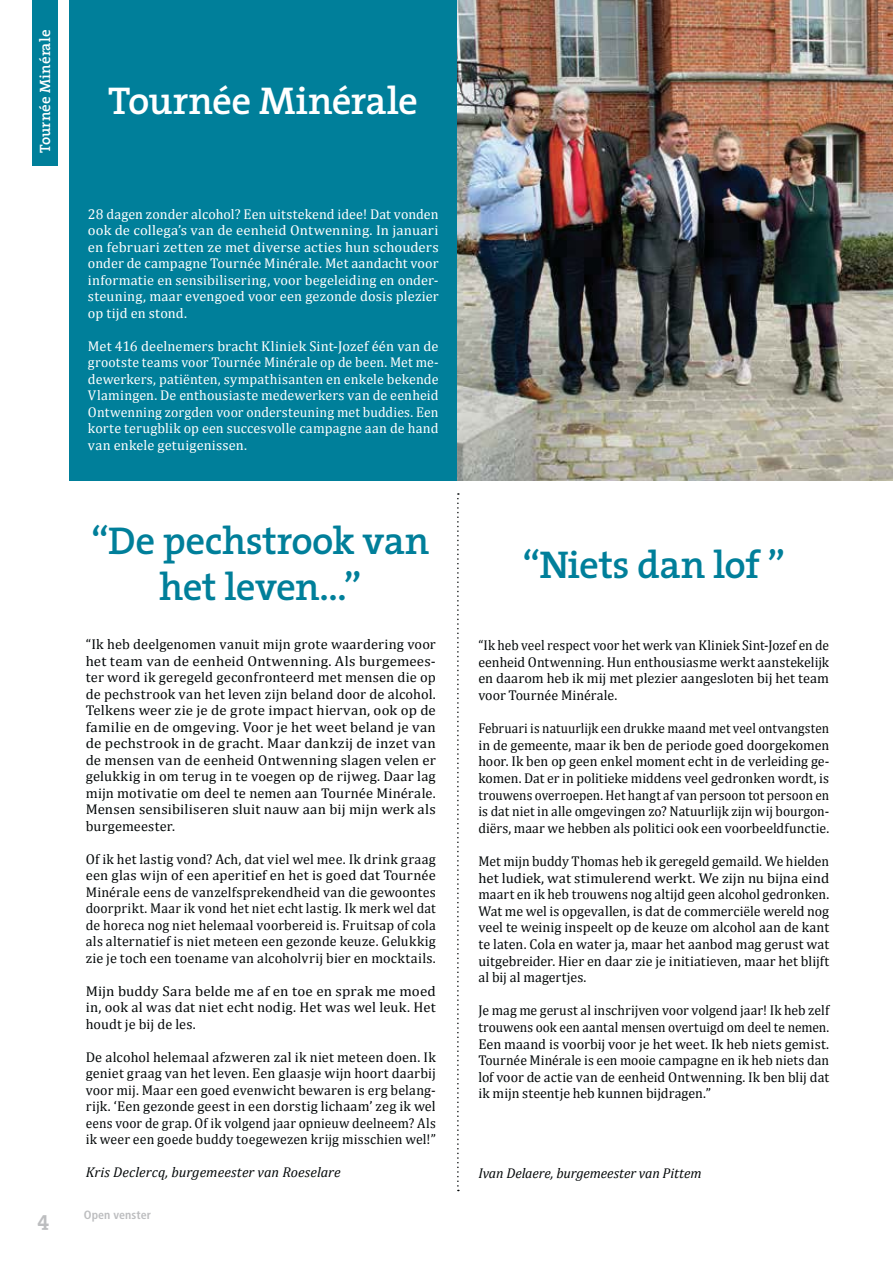
<style>
.page{position:relative;width:893px;height:1263px;background:#fff}
.page>*{position:absolute;margin:0;border:0;box-sizing:border-box;transform-origin:0 0}
.t1{font:600 39px/46.5px "The Serif";letter-spacing:-.015em;color:#007f9a;text-align:center}
.t2{font:600 39px "The Serif";letter-spacing:-.025em;color:#fff}
.t3{font:700 21px "The Serif";color:#bdbec0}
.t4{font:600 15px "The Serif";color:#fff}
.t5{font:14.25px/16.5px "Cambria";letter-spacing:.005em;color:#040809;text-align:justify}
.t6{font:14.25px/16.6px "Cambria";letter-spacing:.005em;color:#040809;text-align:justify;scale:.96 1}
.t7{font:14.25px/16.5px "Cambria";letter-spacing:.01em;color:#fff;text-align:justify}
.t8{font:14.25px/16.6px "Cambria";letter-spacing:.005em;color:#040809;text-align:justify;scale:.93 1}
.t9{font:14.25px/16.6px "Cambria";letter-spacing:.005em;color:#040809;text-align:justify;scale:.94 1}
.t10{font:14.25px/16.5px "Cambria";letter-spacing:.005em;color:#040809;text-align:justify;scale:1.05 1}
.t11{font:italic 14.25px "Cambria";letter-spacing:.005em;color:#040809}
.t12{font:700 condensed 12px "Frutiger";color:#bdbec0}
</style>
<div class="page">
<img style="left:457px;top:0;width:435px;height:481px">
<div style="left:69px;top:0;width:388px;height:481px;background:#007f9a"></div>
<div style="left:32px;top:0;width:26px;height:166px;background:#007f9a"></div>
<svg style="left:457px;top:493px;width:2px;height:698px"></svg>
<p class="t4" style="left:39px;top:153px;width:125px;rotate:-90deg">Tournée Minérale</p>
<h1 class="t2" style="left:108px;top:84px;width:311px">Tournée Minérale</h1>
<p class="t7" style="left:88px;top:205px;width:352px">28 dagen zonder alcohol? Een uitstekend idee! Dat vonden ook de collega’s van de eenheid Ontwenning. In januari en februari zetten ze met diverse acties hun schouders onder de campagne Tournée Minérale. Met aandacht voor informatie en sensibilisering, voor begeleiding en onder&shy;steuning, maar evengoed voor een gezonde dosis plezier op tijd en stond.</p>
<p class="t7" style="left:88px;top:337px;width:352px">Met 416 deelnemers bracht Kliniek Sint-Jozef één van de grootste teams voor Tournée Minérale op de been. Met me&shy;dewerkers, patiënten, sympathisanten en enkele bekende Vlamingen. De enthousiaste medewerkers van de eenheid Ontwenning zorgden voor ondersteuning met buddies. Een korte terugblik op een succesvolle campagne aan de hand van enkele getuigenissen.</p>
<h1 class="t1" style="left:91px;top:520px;width:340px">“De pechstrook van het leven…”</h1>
<p class="t5" style="left:86px;top:636px;width:352px">“Ik heb deelgenomen vanuit mijn grote waardering voor het team van de eenheid Ontwenning. Als burgemees&shy;ter word ik geregeld geconfronteerd met mensen die op de pechstrook van het leven zijn beland door de alcohol.<br>Telkens weer zie je de grote impact hiervan, ook op de familie en de omgeving. Voor je het weet beland je van de pechstrook in de gracht. Maar dankzij de inzet van de mensen van de eenheid Ontwenning slagen velen er gelukkig in om terug in te voegen op de rijweg. Daar lag mijn motivatie om deel te nemen aan Tournée Minérale.<br>Mensen sensibiliseren sluit nauw aan bij mijn werk als burgemeester.</p>
<p class="t5" style="left:86px;top:850px;width:351px">Of ik het lastig vond? Ach, dat viel wel mee. Ik drink graag een glas wijn of een aperitief en het is goed dat Tournée Minérale eens de vanzelfsprekendheid van die gewoontes doorprikt. Maar ik vond het niet echt lastig. Ik merk wel dat de horeca nog niet helemaal voorbereid is. Fruitsap of cola als alternatief is niet meteen een gezonde keuze. Gelukkig zie je toch een toename van alcoholvrij bier en mocktails.</p>
<p class="t10" style="left:86px;top:982px;width:335px">Mijn buddy Sara belde me af en toe en sprak me moed in, ook al was dat niet echt nodig. Het was wel leuk. Het houdt je bij de les.</p>
<p class="t5" style="left:86px;top:1048px;width:351px">De alcohol helemaal afzweren zal ik niet meteen doen. Ik geniet graag van het leven. Een glaasje wijn hoort daarbij voor mij. Maar een goed evenwicht bewaren is erg belang&shy;rijk. ‘Een gezonde geest in een dorstig lichaam’ zeg ik wel eens voor de grap. Of ik volgend jaar opnieuw deelneem? Als ik weer een goede buddy toegewezen krijg misschien wel!”</p>
<p class="t11" style="left:86px;top:1163px;width:256px">Kris Declercq, burgemeester van Roeselare</p>
<h2 class="t3" style="left:38px;top:1210px;width:13px">4</h2>
<p class="t12" style="left:84px;top:1210px;width:68px">Open venster</p>
<h1 class="t1" style="left:522px;top:544px;width:264px">“Niets dan lof ”</h1>
<p class="t9" style="left:478px;top:637px;width:375px">“Ik heb veel respect voor het werk van Kliniek Sint-Jozef en de eenheid Ontwenning. Hun enthousiasme werkt aanstekelijk en daarom heb ik mij met plezier aangesloten bij het team voor Tournée Minérale.</p>
<p class="t8" style="left:478px;top:720px;width:379px">Februari is natuurlijk een drukke maand met veel ontvangsten in de gemeente, maar ik ben de periode goed doorgekomen hoor. Ik ben op geen enkel moment echt in de verleiding ge&shy;komen. Dat er in politieke middens veel gedronken wordt, is trouwens overroepen. Het hangt af van persoon tot persoon en is dat niet in alle omgevingen zo? Natuurlijk zijn wij bourgon&shy;diërs, maar we hebben als politici ook een voorbeeldfunctie.</p>
<p class="t6" style="left:478px;top:853px;width:367px">Met mijn buddy Thomas heb ik geregeld gemaild. We hielden het ludiek, wat stimulerend werkt. We zijn nu bijna eind maart en ik heb trouwens nog altijd geen alcohol gedronken.<br>Wat me wel is opgevallen, is dat de commerciële wereld nog veel te weinig inspeelt op de keuze om alcohol aan de kant te laten. Cola en water ja, maar het aanbod mag gerust wat uitgebreider. Hier en daar zie je initiatieven, maar het blijft al bij al magertjes.</p>
<p class="t6" style="left:478px;top:1002px;width:367px">Je mag me gerust al inschrijven voor volgend jaar! Ik heb zelf trouwens ook een aantal mensen overtuigd om deel te nemen.<br>Een maand is voorbij voor je het weet. Ik heb niets gemist.<br>Tournée Minérale is een mooie campagne en ik heb niets dan lof voor de actie van de eenheid Ontwenning. Ik ben blij dat ik mijn steentje heb kunnen bijdragen.”</p>
<p class="t11" style="left:478px;top:1164px;width:225px">Ivan Delaere, burgemeester van Pittem</p>
</div>
